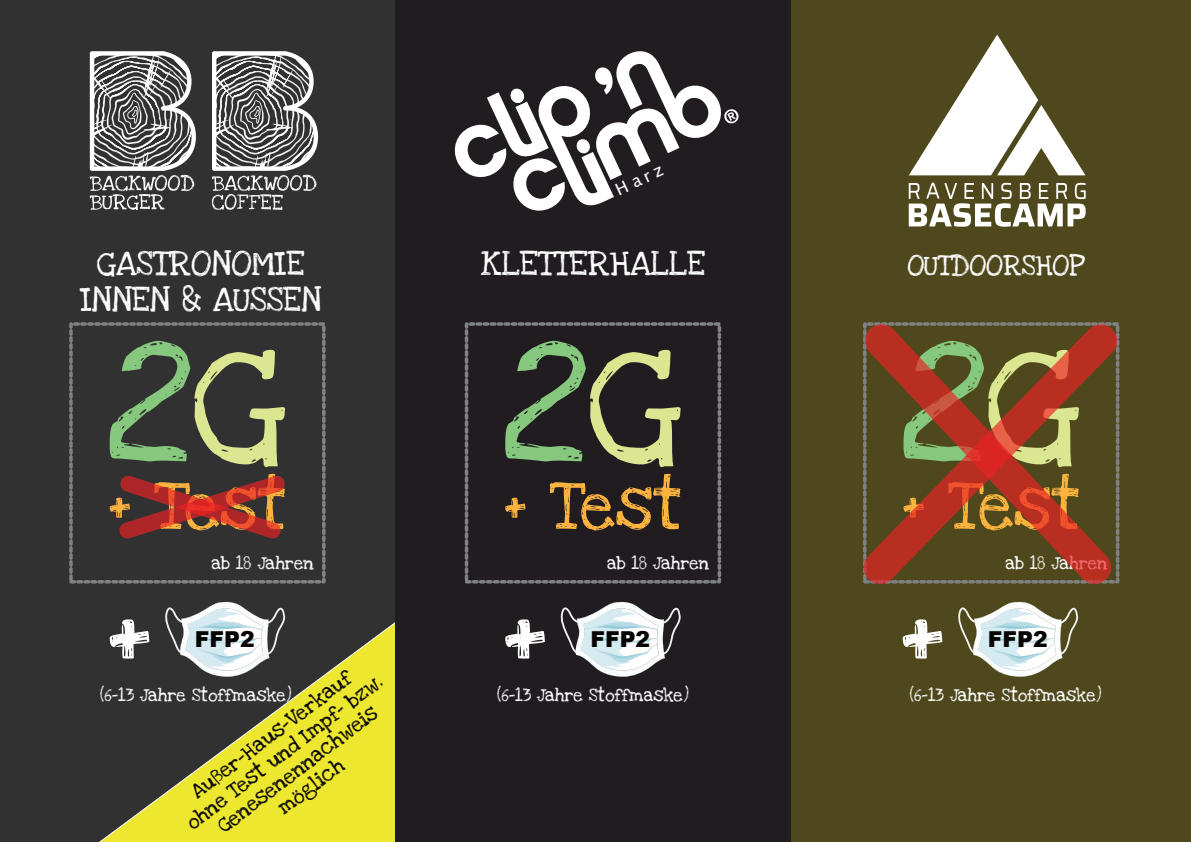
<style>
.page{position:relative;width:1191px;height:842px;background:#fff}
.page>*{position:absolute;margin:0;border:0;box-sizing:border-box;transform-origin:0 0}
.t1{font:136.1px "Love Ya Like A Sister";color:#fff}
.t2{font:69.2px "Love Ya Like A Sister";color:#fcb43e}
.t3{font:36px "Love Ya Like A Sister";color:#fff}
.t4{font:29.9px "Love Ya Like A Sister";color:#fff}
.t5{font:900 21.9px "Arial";color:#070504}
.t6{font:21.7px/21.7px "Love Ya Like A Sister";color:#070504;text-align:center}
.t7{font:18.5px "Love Ya Like A Sister";color:#fff}
.t8{font:16.9px "Lucida Grande";color:#fff}
</style>
<div class="page">
<div style="left:394px;top:0;width:397px;height:842px;background:#201c20"></div>
<div style="left:0;top:0;width:394px;height:842px;background:#313131"></div>
<div style="left:791px;top:0;width:400px;height:842px;background:#4e481c"></div>
<svg style="left:70px;top:550px;width:324px;height:292px"></svg>
<svg style="left:909px;top:35px;width:176px;height:140px"></svg>
<svg style="left:908px;top:183px;width:177px;height:44px"></svg>
<svg style="left:454px;top:51px;width:285px;height:160px"></svg>
<svg style="left:90px;top:51px;width:106px;height:159px"></svg>
<svg style="left:212px;top:51px;width:106px;height:159px"></svg>
<div style="left:69px;top:322px;width:256px;height:261px;border:4px dashed #7f8183"></div>
<svg style="left:163px;top:601px;width:122px;height:76px"></svg>
<svg style="left:107px;top:341px;width:190px;height:210px"></svg>
<div style="left:465px;top:322px;width:256px;height:261px;border:4px dashed #7f8183"></div>
<svg style="left:505px;top:341px;width:175px;height:126px"></svg>
<svg style="left:560px;top:601px;width:121px;height:76px"></svg>
<svg style="left:958px;top:614px;width:120px;height:63px"></svg>
<svg style="left:863px;top:322px;width:257px;height:292px"></svg>
<p class="t8" style="left:613px;top:184px;width:52px;rotate:-25deg">Harz</p>
<h3 class="t3" style="left:97px;top:242px;width:209px">GASTRONOMIE</h3>
<h3 class="t3" style="left:481px;top:242px;width:226px">KLETTERHALLE</h3>
<h3 class="t3" style="left:80px;top:278px;width:242px">INNEN &amp; AUSSEN</h3>
<h3 class="t4" style="left:907px;top:248px;width:178px">OUTDOORSHOP</h3>
<h2 class="t2" style="left:104px;top:464px;width:185px">+ Test</h2>
<h2 class="t2" style="left:499px;top:464px;width:185px">+ Test</h2>
<h2 class="t2" style="left:897px;top:464px;width:185px">+ Test</h2>
<p class="t7" style="left:211px;top:552px;width:104px">ab 18 Jahren</p>
<p class="t7" style="left:607px;top:552px;width:104px">ab 18 Jahren</p>
<p class="t7" style="left:1005px;top:552px;width:104px">ab 18 Jahren</p>
<h1 class="t1" style="left:98px;top:554px;width:59px">+</h1>
<p class="t5" style="left:195px;top:632px;width:61px">FFP2</p>
<p class="t6" style="left:169px;top:798px;width:242px;rotate:-37deg">Außer-Haus-Verkauf ohne Test und Impf- bzw.<br>Genesenennachweis möglich</p>
<p class="t7" style="left:100px;top:684px;width:194px">(6-13 Jahre Stoffmaske)</p>
<h1 class="t1" style="left:493px;top:554px;width:59px">+</h1>
<p class="t7" style="left:497px;top:684px;width:194px">(6-13 Jahre Stoffmaske)</p>
<p class="t5" style="left:590px;top:632px;width:61px">FFP2</p>
<h1 class="t1" style="left:891px;top:554px;width:59px">+</h1>
<p class="t7" style="left:909px;top:684px;width:194px">(6-13 Jahre Stoffmaske)</p>
<p class="t5" style="left:988px;top:632px;width:61px">FFP2</p>
</div>
